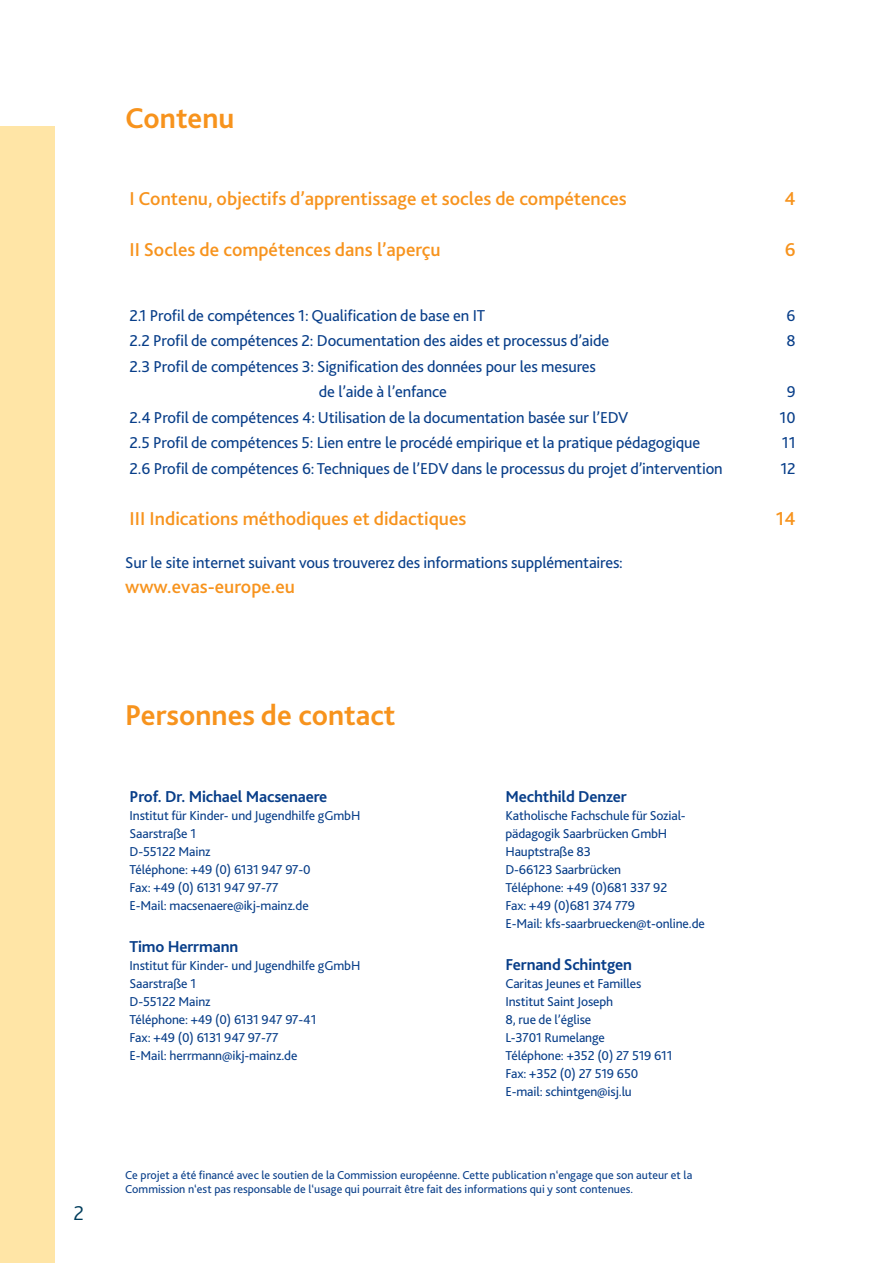
<style>
.page{position:relative;width:893px;height:1263px;background:#fff}
.page>*{position:absolute;margin:0;border:0;box-sizing:border-box;transform-origin:0 0}
.t1{font:700 30px "Bliss 2";color:#f7931d}
.t2{font:300 21px "Bliss 2";color:#003d5c}
.t3{font:500 19.5px "Bliss 2";color:#f7931d}
.t4{font:16.5px/25.5px "Bliss 2";letter-spacing:-.01em;color:#083e89}
.t5{font:700 16.5px "Bliss 2";letter-spacing:-.01em;color:#083e89}
.t6{font:13.5px/18px "Bliss 2";letter-spacing:-.01em;color:#083e89}
.t7{font:12px/14.4px "Bliss 2";color:#083e89}
</style>
<div class="page">
<div style="left:0;top:126px;width:54px;height:1137px;background:#ffe5a6"></div>
<h2 class="t2" style="left:73px;top:1200px;width:12px">2</h2>
<h1 class="t1" style="left:125px;top:99px;width:111px">Contenu</h1>
<h3 class="t3" style="left:130px;top:187px;width:499px">I Contenu, objectifs d’apprentissage et socles de compétences</h3>
<h3 class="t3" style="left:784px;top:187px;width:13px">4</h3>
<h3 class="t3" style="left:130px;top:238px;width:313px">II Socles de compétences dans l’aperçu</h3>
<h3 class="t3" style="left:785px;top:238px;width:12px">6</h3>
<p class="t4" style="left:130px;top:302px;width:357px">2.1 Profil de compétences 1: Qualification de base en IT</p>
<p class="t4" style="left:787px;top:302px;width:10px">6</p>
<p class="t4" style="left:130px;top:328px;width:481px">2.2 Profil de compétences 2: Documentation des aides et processus d’aide</p>
<p class="t4" style="left:786px;top:328px;width:11px">8</p>
<p class="t4" style="left:319px;top:353px;width:278px;text-indent:-189px">2.3 Profil de compétences 3: Signification des données pour les mesures de l’aide à l’enfance</p>
<p class="t4" style="left:787px;top:379px;width:10px">9</p>
<p class="t4" style="left:130px;top:404px;width:500px">2.4 Profil de compétences 4: Utilisation de la documentation basée sur l’EDV</p>
<p class="t4" style="left:780px;top:404px;width:17px">10</p>
<p class="t4" style="left:130px;top:430px;width:572px">2.5 Profil de compétences 5: Lien entre le procédé empirique et la pratique pédagogique</p>
<p class="t4" style="left:782px;top:430px;width:15px">11</p>
<p class="t4" style="left:130px;top:455px;width:595px">2.6 Profil de compétences 6: Techniques de l’EDV dans le processus du projet d’intervention</p>
<p class="t4" style="left:780px;top:455px;width:17px">12</p>
<h3 class="t3" style="left:130px;top:506px;width:338px">III Indications méthodiques et didactiques</h3>
<h3 class="t3" style="left:776px;top:506px;width:21px">14</h3>
<p class="t4" style="left:125px;top:549px;width:499px">Sur le site internet suivant vous trouverez des informations supplémentaires:</p>
<h3 class="t3" style="left:125px;top:575px;width:171px">www.evas-europe.eu</h3>
<h1 class="t1" style="left:125px;top:697px;width:272px">Personnes de contact</h1>
<p class="t5" style="left:130px;top:787px;width:199px">Prof. Dr. Michael Macsenaere</p>
<p class="t6" style="left:130px;top:807px;width:232px">Institut für Kinder- und Jugendhilfe gGmbH<br>Saarstraße 1<br>D-55122 Mainz<br>Téléphone: +49 (0) 6131 947 97-0<br>Fax: +49 (0) 6131 947 97-77<br>E-Mail: macsenaere@ikj-mainz.de</p>
<p class="t5" style="left:130px;top:937px;width:110px">Timo Herrmann</p>
<p class="t6" style="left:130px;top:957px;width:232px">Institut für Kinder- und Jugendhilfe gGmbH<br>Saarstraße 1<br>D-55122 Mainz<br>Téléphone: +49 (0) 6131 947 97-41<br>Fax: +49 (0) 6131 947 97-77<br>E-Mail: herrmann@ikj-mainz.de</p>
<p class="t5" style="left:505px;top:787px;width:123px">Mechthild Denzer</p>
<p class="t6" style="left:505px;top:807px;width:201px">Katholische Fachschule für Sozial&shy;pädagogik Saarbrücken GmbH<br>Hauptstraße 83<br>D-66123 Saarbrücken<br>Téléphone: +49 (0)681 337 92<br>Fax: +49 (0)681 374 779<br>E-Mail: kfs-saarbruecken@t-online.de</p>
<p class="t5" style="left:505px;top:955px;width:128px">Fernand Schintgen</p>
<p class="t6" style="left:505px;top:975px;width:168px">Caritas Jeunes et Familles<br>Institut Saint Joseph<br>8, rue de l’église<br>L-3701 Rumelange<br>Téléphone: +352 (0) 27 519 611<br>Fax: +352 (0) 27 519 650<br>E-mail: schintgen@isj.lu</p>
<p class="t7" style="left:125px;top:1167px;width:569px">Ce projet a été financé avec le soutien de la Commission européenne. Cette publication n‘engage que son auteur et la<br>Commission n‘est pas responsable de l‘usage qui pourrait être fait des informations qui y sont contenues.</p>
</div>
